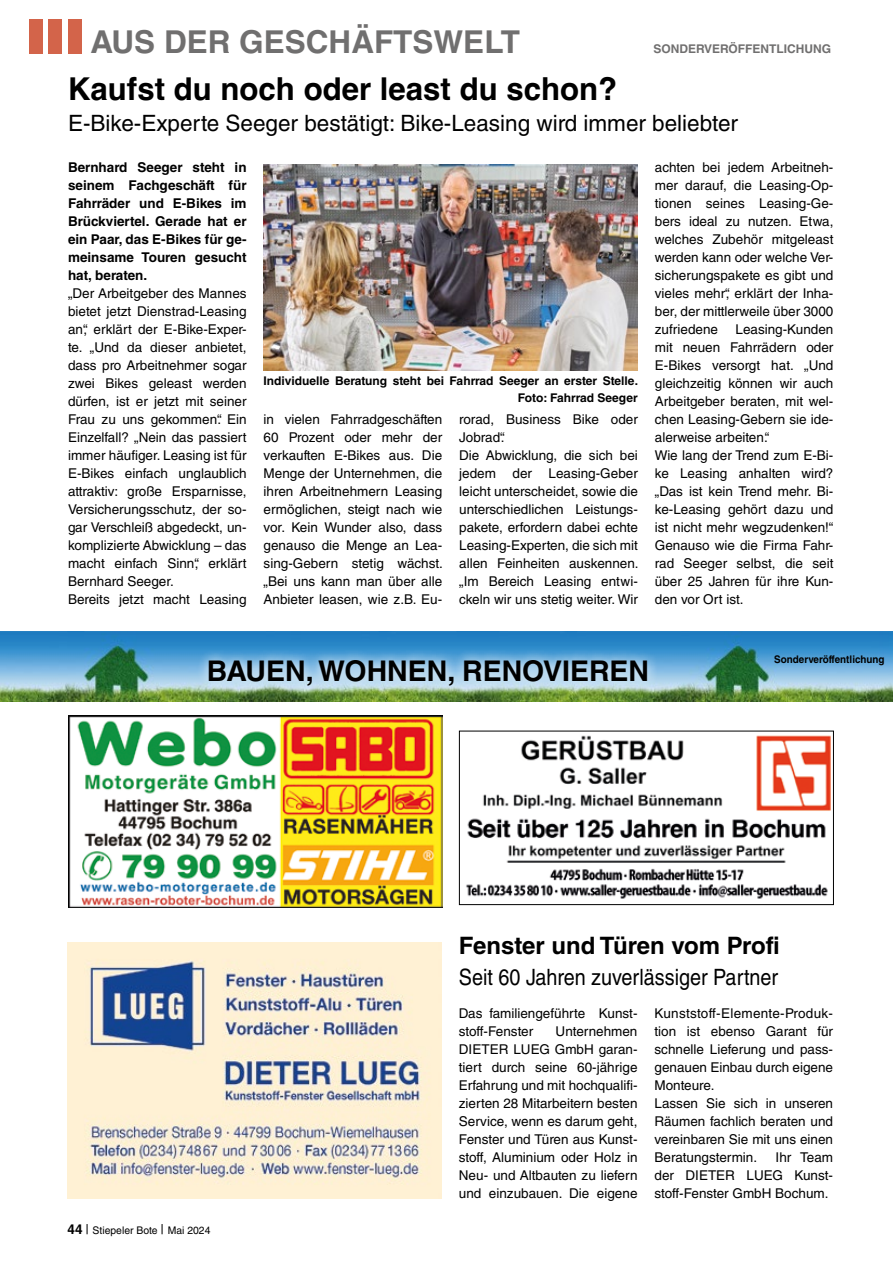
<style>
.page{position:relative;width:893px;height:1263px;background:#fff}
.page>*{position:absolute;margin:0;border:0;box-sizing:border-box;transform-origin:0 0}
.t1{font:700 31.5px "Helvetica";color:#000}
.t2{font:700 31.5px "Helvetica LT Std";color:#706f6f}
.t3{font:700 28.5px "Helvetica LT Std";color:#000}
.t4{font:700 24px "Helvetica LT Std";color:#000}
.t5{font:22.5px "Helvetica LT Std";color:#000}
.t6{font:22.5px "Helvetica LT Std";color:#000;scale:.88 1}
.t7{font:13.5px/18px "Helvetica LT Std";color:#000}
.t8{font:700 13.5px/18px "Helvetica LT Std";color:#000;text-align:justify}
.t9{font:700 12px/16.5px "Helvetica LT Std";color:#000;text-align:right}
.t10{font:700 12px "Helvetica LT Std";color:#706f6f}
.t11{font:10.5px "Helvetica LT Std";color:#000}
.t12{font:700 10.5px "Helvetica LT Std";color:#000;scale:.94 1}
.s1{font-weight:700;font-size:13.5px}
.s2{font-size:13.5px}
</style>
<div class="page">
<img style="left:264px;top:164px;width:374px;height:207px">
<div style="left:29px;top:19px;width:14px;height:34px;background:#d3644a"></div>
<div style="left:49px;top:19px;width:13px;height:34px;background:#d3644a"></div>
<div style="left:68px;top:19px;width:13px;height:34px;background:#d3644a"></div>
<img style="left:67px;top:943px;width:375px;height:255px">
<img style="left:0;top:631px;width:893px;height:71px">
<div style="left:198px;top:648px;width:461px;height:48px;background:#fff;opacity:.93"></div>
<img style="left:68px;top:716px;width:374px;height:191px">
<img style="left:466px;top:735px;width:365px;height:164px">
<div style="left:459px;top:731px;width:375px;height:174px;border:1px solid #000"></div>
<h1 class="t2" style="left:90px;top:23px;width:431px">AUS DER GESCHÄFTSWELT</h1>
<p class="t10" style="left:653px;top:42px;width:179px">SONDERVERÖFFENTLICHUNG</p>
<h1 class="t1" style="left:68px;top:69px;width:551px">Kaufst du noch oder least du schon?</h1>
<h3 class="t5" style="left:68px;top:110px;width:672px">E-Bike-Experte Seeger bestätigt: Bike-Leasing wird immer beliebter</h3>
<p class="t8" style="left:68px;top:158px;width:180px">Bernhard Seeger steht in seinem Fachgeschäft für Fahrräder und E-Bikes im Brückviertel. Gerade hat er ein Paar, das E-Bikes für ge&shy;meinsame Touren gesucht hat, beraten.</p>
<p class="t7" style="left:68px;top:284px;width:180px">„Der Arbeitgeber des Mannes bietet jetzt Dienstrad-Leasing an“, erklärt der E-Bike-Exper&shy;te. „Und da dieser anbietet, dass pro Arbeitnehmer sogar zwei Bikes geleast werden dürfen, ist er jetzt mit seiner<br>Frau zu uns gekommen“. Ein<br>Einzelfall? „Nein das passiert immer häufiger. Leasing ist für<br>E-Bikes einfach unglaublich attraktiv: große Ersparnisse,<br>Versicherungsschutz, der so&shy;gar Verschleiß abgedeckt, un&shy;komplizierte Abwicklung – das macht einfach Sinn“, erklärt<br>Bernhard Seeger.<br>Bereits jetzt macht Leasing</p>
<p class="t7" style="left:655px;top:158px;width:180px;text-align:justify">achten bei jedem Arbeitneh&shy;mer darauf, die Leasing-Op&shy;tionen seines Leasing-Ge&shy;bers ideal zu nutzen. Etwa, welches Zubehör mitgeleast werden kann oder welche Ver&shy;sicherungspakete es gibt und vieles mehr“, erklärt der Inha&shy;ber, der mittlerweile über 3000 zufriedene</p>
<p class="t7" style="left:655px;top:320px;width:180px;text-indent:81px">Leasing-Kunden mit neuen Fahrrädern oder<br>E-Bikes versorgt hat. „Und gleichzeitig können wir auch<br>Arbeitgeber beraten, mit wel&shy;chen Leasing-Gebern sie ide&shy;alerweise arbeiten.“<br>Wie lang der Trend zum E-Bi&shy;ke Leasing anhalten wird? „Das ist kein Trend mehr. Bi&shy;ke-Leasing gehört dazu und ist nicht mehr wegzudenken!“<br>Genauso wie die Firma Fahr&shy;rad Seeger selbst, die seit über 25 Jahren für ihre Kun&shy;den vor Ort ist.</p>
<p class="t9" style="left:263px;top:372px;width:376px">Individuelle Beratung steht bei Fahrrad Seeger an erster Stelle.<br>Foto: Fahrrad Seeger</p>
<p class="t7" style="left:264px;top:410px;width:181px;text-align:justify">in vielen Fahrradgeschäften 60 Prozent oder mehr der verkauften E-Bikes aus. Die Menge der Unternehmen, die ihren Arbeitnehmern Leasing ermöglichen, steigt nach wie vor. Kein Wunder also, dass genauso die Menge an Lea&shy;sing-Gebern stetig wächst. „Bei uns kann man über alle Anbieter leasen, wie z.B. Eu-</p>
<p class="t7" style="left:459px;top:410px;width:181px">rorad, Business Bike oder<br>Jobrad“.<br>Die Abwicklung, die sich bei jedem der Leasing-Geber leicht unterscheidet, sowie die unterschiedlichen Leistungs&shy;pakete, erfordern dabei echte<br>Leasing-Experten, die sich mit allen Feinheiten auskennen. „Im Bereich Leasing entwi&shy;ckeln wir uns stetig weiter. Wir</p>
<h2 class="t3" style="left:207px;top:653px;width:444px">BAUEN, WOHNEN, RENOVIEREN</h2>
<p class="t12" style="left:774px;top:653px;width:119px">Sonderveröffentlichung</p>
<p class="t11" style="left:68px;top:1224px;width:145px"><span class="s1">44</span> <span class="s2">|</span> Stiepeler Bote <span class="s2">|</span> Mai 2024</p>
<h3 class="t4" style="left:459px;top:931px;width:322px">Fenster und Türen vom Profi</h3>
<h3 class="t6" style="left:459px;top:964px;width:364px">Seit 60 Jahren zuverlässiger Partner</h3>
<p class="t7" style="left:459px;top:1004px;width:180px">Das familiengeführte Kunst&shy;stoff-Fenster</p>
<p class="t7" style="left:654px;top:1004px;width:180px">Kunststoff-Elemente-Produk&shy;tion ist ebenso Garant für schnelle Lieferung und pass&shy;genauen Einbau durch eigene<br>Monteure.<br>Lassen Sie sich in unseren<br>Räumen fachlich beraten und vereinbaren Sie mit uns einen<br>Beratungstermin.</p>
<p class="t7" style="left:459px;top:1022px;width:180px;text-align:justify;text-indent:97px">Unternehmen DIETER LUEG GmbH garan&shy;tiert durch seine 60-jährige Erfahrung und mit hochqualifi&shy;zierten 28 Mitarbeitern besten Service, wenn es darum geht, Fenster und Türen aus Kunst&shy;stoff, Aluminium oder Holz in Neu- und Altbauten zu liefern und einzubauen. Die eigene</p>
<p class="t7" style="left:654px;top:1148px;width:180px;text-align:justify;text-indent:121px">Ihr Team der DIETER LUEG Kunst&shy;stoff-Fenster GmbH Bochum.</p>
</div>
